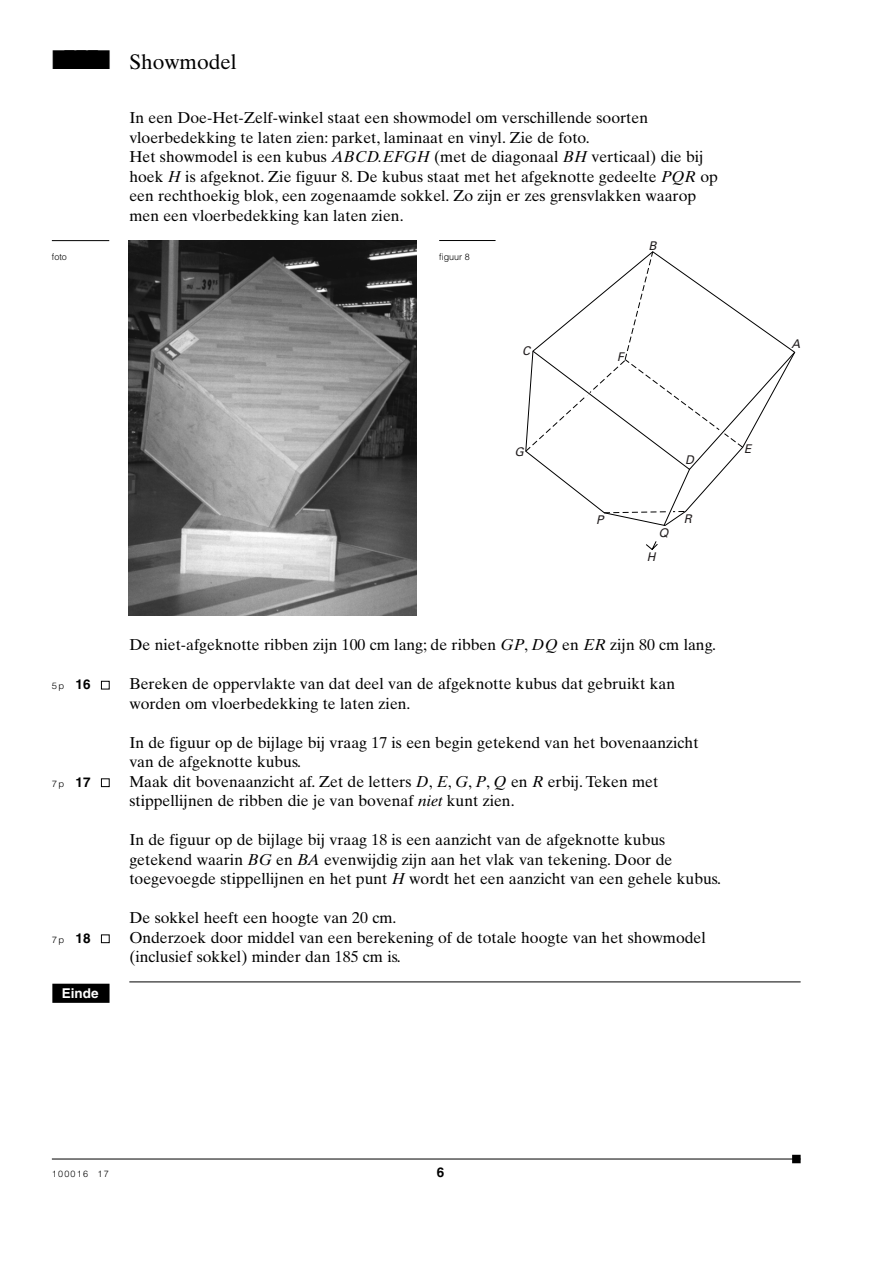
<style>
.page{position:relative;width:893px;height:1262px;background:#fff}
.page>*{position:absolute;margin:0;border:0;box-sizing:border-box;transform-origin:0 0}
.t1{font:21px "Times Ten";color:#000}
.t2{font:15.75px/19.5px "Times Ten";color:#000}
.t3{font:700 13.5px "Helvetica";color:#fff}
.t4{font:700 13.5px "Helvetica";color:#000}
.t5{font:italic 12px "Univers";color:#231f20}
.t6{font:italic 12px "Helvetica";color:#231f20}
.t7{font:300 9px "Helvetica";letter-spacing:.14em;color:#000}
.t8{font:300 9px "Helvetica";letter-spacing:.14em;color:#000;scale:1.06 1}
.s1{font-style:italic}
.s2{font-weight:700;font-size:13.5px}
.s3{color:#fff}
</style>
<div class="page">
<hr style="left:52px;top:240px;width:57px;height:1px;background:#000">
<hr style="left:439px;top:240px;width:56px;height:1px;background:#000">
<hr style="left:129px;top:981px;width:671px;height:1px;background:#000">
<hr style="left:52px;top:1158px;width:748px;height:1px;background:#000">
<img style="left:128px;top:240px;width:288px;height:375px">
<svg style="left:646px;top:541px;width:11px;height:9px"></svg>
<svg style="left:525px;top:251px;width:219px;height:201px"></svg>
<svg style="left:531px;top:350px;width:265px;height:176px"></svg>
<div style="left:52px;top:983px;width:57px;height:19px;background:#000"></div>
<div style="left:792px;top:1154px;width:8px;height:9px;background:#000"></div>
<h1 class="t1" style="left:52px;top:54px;width:186px">■■■■ Showmodel</h1>
<p class="t2" style="left:129px;top:110px;width:590px">In een Doe-Het-Zelf-winkel staat een showmodel om verschillende soorten vloerbedekking te laten zien: parket, laminaat en vinyl. Zie de foto.<br>Het showmodel is een kubus <span class="s1">ABCD.EFGH</span> (met de diagonaal <span class="s1">BH</span> verticaal) die bij hoek <span class="s1">H</span> is afgeknot. Zie figuur 8. De kubus staat met het afgeknotte gedeelte <span class="s1">PQR</span> op een rechthoekig blok, een zogenaamde sokkel. Zo zijn er zes grensvlakken waarop men een vloerbedekking kan laten zien.</p>
<p class="t7" style="left:52px;top:253px;width:17px">foto</p>
<p class="t7" style="left:439px;top:253px;width:32px">figuur 8</p>
<p class="t5" style="left:648px;top:241px;width:12px">B</p>
<p class="t5" style="left:522px;top:346px;width:12px">C</p>
<p class="t5" style="left:617px;top:352px;width:11px">F</p>
<p class="t5" style="left:514px;top:447px;width:13px">G</p>
<p class="t5" style="left:596px;top:515px;width:11px">P</p>
<p class="t5" style="left:685px;top:455px;width:12px">D</p>
<p class="t6" style="left:659px;top:529px;width:13px">Q</p>
<p class="t5" style="left:646px;top:552px;width:12px">H</p>
<p class="t5" style="left:684px;top:514px;width:12px">R</p>
<p class="t5" style="left:744px;top:444px;width:11px">E</p>
<p class="t2" style="left:129px;top:636px;width:588px">De niet-afgeknotte ribben zijn 100 cm lang; de ribben <span class="s1">GP</span>, <span class="s1">DQ</span> en <span class="s1">ER</span> zijn 80 cm lang.</p>
<p class="t8" style="left:52px;top:682px;width:56px">5p <span class="s2">16</span> <span class="s3">■</span></p>
<p class="t2" style="left:129px;top:675px;width:547px">Bereken de oppervlakte van dat deel van de afgeknotte kubus dat gebruikt kan worden om vloerbedekking te laten zien.</p>
<p class="t2" style="left:129px;top:734px;width:570px">In de figuur op de bijlage bij vraag 17 is een begin getekend van het bovenaanzicht van de afgeknotte kubus.</p>
<p class="t8" style="left:52px;top:780px;width:56px">7p <span class="s2">17</span> <span class="s3">■</span></p>
<p class="t2" style="left:129px;top:773px;width:530px">Maak dit bovenaanzicht af. Zet de letters <span class="s1">D</span>, <span class="s1">E</span>, <span class="s1">G</span>, <span class="s1">P</span>, <span class="s1">Q</span> en <span class="s1">R</span> erbij. Teken met stippellijnen de ribben die je van bovenaf <span class="s1">niet</span> kunt zien.</p>
<p class="t2" style="left:129px;top:831px;width:593px">In de figuur op de bijlage bij vraag 18 is een aanzicht van de afgeknotte kubus getekend waarin <span class="s1">BG</span> en <span class="s1">BA</span> evenwijdig zijn aan het vlak van tekening. Door de toegevoegde stippellijnen en het punt <span class="s1">H</span> wordt het een aanzicht van een gehele kubus.</p>
<p class="t2" style="left:129px;top:909px;width:268px">De sokkel heeft een hoogte van 20 cm.</p>
<p class="t8" style="left:52px;top:936px;width:56px">7p <span class="s2">18</span> <span class="s3">■</span></p>
<p class="t2" style="left:129px;top:929px;width:578px">Onderzoek door middel van een berekening of de totale hoogte van het showmodel (inclusief sokkel) minder dan 185 cm is.</p>
<p class="t3" style="left:62px;top:988px;width:38px">Einde</p>
<p class="t5" style="left:791px;top:339px;width:12px">A</p>
<p class="t7" style="left:52px;top:1170px;width:59px">100016 17</p>
<p class="t4" style="left:437px;top:1167px;width:9px">6</p>
</div>
